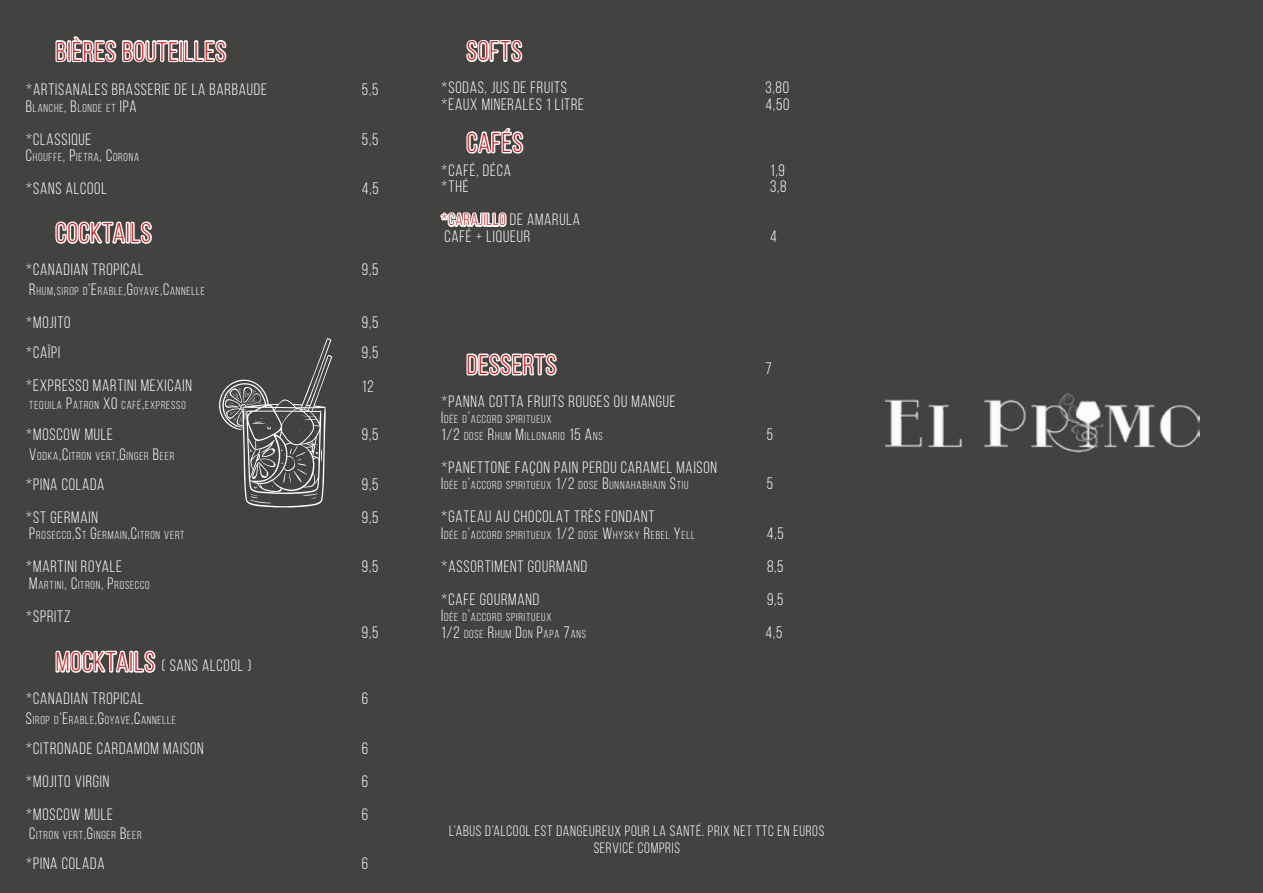
<style>
.page{position:relative;width:1263px;height:893px;background:#424241}
.page>*{position:absolute;margin:0;border:0;box-sizing:border-box;transform-origin:0 0}
.t1{font:27px "Bebas Neue";letter-spacing:.05em;color:#cd171a}
.t2{font:16.5px/33px "Bebas Neue";letter-spacing:.05em;color:#fff}
.t3{font:16.5px "Bebas Neue";color:#fff}
.t4{font:15px/16.5px "Bebas Neue";letter-spacing:.05em;color:#fff;text-align:center}
.t5{font:11.55px/16.5px "Bebas Neue";letter-spacing:.07em;color:#fff}
.s1{font-size:16.5px}
.s2{font-size:27px;color:#cd171a}
.s3{color:#cd171a}
</style>
<div class="page">
<img style="left:886px;top:393px;width:314px;height:59px">
<svg style="left:55px;top:36px;width:172px;height:27px"></svg>
<svg style="left:55px;top:221px;width:97px;height:23px"></svg>
<svg style="left:55px;top:650px;width:101px;height:23px"></svg>
<svg style="left:466px;top:39px;width:57px;height:24px"></svg>
<svg style="left:466px;top:127px;width:58px;height:27px"></svg>
<svg style="left:440px;top:212px;width:67px;height:15px"></svg>
<svg style="left:466px;top:353px;width:91px;height:23px"></svg>
<svg style="left:219px;top:338px;width:113px;height:170px"></svg>
<h1 class="t1" style="left:56px;top:37px;width:171px">BIÈRES BOUTEILLES</h1>
<p class="t2" style="left:26px;top:73px;width:242px">*ARTISANALES BRASSERIE DE LA BARBAUDE</p>
<p class="t2" style="left:362px;top:73px;width:18px">5,5</p>
<p class="t5" style="left:26px;top:99px;width:111px"><span class="s1">B</span>LANCHE<span class="s1">, B</span>LONDE ET <span class="s1">IPA</span></p>
<p class="t2" style="left:26px;top:122px;width:67px">*CLASSIQUE</p>
<p class="t2" style="left:362px;top:122px;width:18px">5,5</p>
<p class="t5" style="left:26px;top:149px;width:115px"><span class="s1">C</span>HOUFFE<span class="s1">, P</span>IETRA<span class="s1">, C</span>ORONA</p>
<p class="t2" style="left:26px;top:172px;width:82px">*SANS ALCOOL</p>
<p class="t2" style="left:362px;top:172px;width:18px">4,5</p>
<h1 class="t1" style="left:56px;top:218px;width:97px">COCKTAILS</h1>
<p class="t2" style="left:26px;top:253px;width:119px">*CANADIAN TROPICAL</p>
<p class="t2" style="left:362px;top:253px;width:18px">9,5</p>
<p class="t5" style="left:29px;top:282px;width:177px"><span class="s1">R</span>HUM<span class="s1">,</span>SIROP D<span class="s1">’E</span>RABLE<span class="s1">,G</span>OYAVE<span class="s1">,C</span>ANNELLE</p>
<p class="t2" style="left:26px;top:305px;width:46px">*MOJITO</p>
<p class="t2" style="left:362px;top:305px;width:18px">9,5</p>
<p class="t2" style="left:26px;top:335px;width:36px">*CAÏPI</p>
<p class="t2" style="left:362px;top:335px;width:18px">9,5</p>
<p class="t2" style="left:26px;top:368px;width:167px">*EXPRESSO MARTINI MEXICAIN</p>
<p class="t2" style="left:362px;top:370px;width:13px">12</p>
<p class="t5" style="left:29px;top:396px;width:158px">TEQUILA <span class="s1">P</span>ATRON <span class="s1">XO</span> CAFÉ<span class="s1">,</span>EXPRESSO</p>
<p class="t2" style="left:26px;top:418px;width:89px">*MOSCOW MULE</p>
<p class="t2" style="left:362px;top:418px;width:18px">9,5</p>
<p class="t5" style="left:29px;top:447px;width:146px"><span class="s1">V</span>ODKA<span class="s1">,C</span>ITRON VERT<span class="s1">,G</span>INGER <span class="s1">B</span>EER</p>
<p class="t2" style="left:26px;top:467px;width:80px">*PINA COLADA</p>
<p class="t2" style="left:362px;top:467px;width:18px">9,5</p>
<p class="t2" style="left:26px;top:500px;width:73px">*ST GERMAIN</p>
<p class="t2" style="left:362px;top:500px;width:18px">9,5</p>
<p class="t5" style="left:29px;top:527px;width:157px"><span class="s1">P</span>ROSECCO<span class="s1">,S</span>T <span class="s1">G</span>ERMAIN<span class="s1">,C</span>ITRON VERT</p>
<p class="t2" style="left:26px;top:550px;width:98px">*MARTINI ROYALE</p>
<p class="t2" style="left:362px;top:550px;width:18px">9,5</p>
<p class="t5" style="left:29px;top:576px;width:122px"><span class="s1">M</span>ARTINI<span class="s1">, C</span>ITRON<span class="s1">, P</span>ROSECCO</p>
<p class="t2" style="left:26px;top:599px;width:46px">*SPRITZ</p>
<p class="t2" style="left:362px;top:616px;width:18px">9,5</p>
<p class="t2" style="left:26px;top:649px;width:227px;text-indent:30px"><span class="s2">MOCKTAILS</span> ( SANS ALCOOL ) *CANADIAN TROPICAL</p>
<p class="t2" style="left:362px;top:682px;width:8px">6</p>
<p class="t5" style="left:26px;top:711px;width:152px"><span class="s1">S</span>IROP D<span class="s1">’E</span>RABLE<span class="s1">,G</span>OYAVE<span class="s1">,C</span>ANNELLE</p>
<p class="t2" style="left:26px;top:731px;width:179px">*CITRONADE CARDAMOM MAISON</p>
<p class="t2" style="left:362px;top:731px;width:8px">6</p>
<p class="t2" style="left:26px;top:764px;width:85px">*MOJITO VIRGIN</p>
<p class="t2" style="left:362px;top:764px;width:8px">6</p>
<p class="t2" style="left:26px;top:797px;width:89px">*MOSCOW MULE</p>
<p class="t2" style="left:362px;top:797px;width:8px">6</p>
<p class="t5" style="left:29px;top:827px;width:114px"><span class="s1">C</span>ITRON VERT<span class="s1">,G</span>INGER <span class="s1">B</span>EER</p>
<p class="t2" style="left:26px;top:847px;width:80px">*PINA COLADA</p>
<p class="t2" style="left:362px;top:847px;width:8px">6</p>
<h1 class="t1" style="left:467px;top:37px;width:56px">SOFTS</h1>
<p class="t2" style="left:441px;top:71px;width:127px">*SODAS, JUS DE FRUITS</p>
<p class="t2" style="left:765px;top:71px;width:25px">3,80</p>
<p class="t2" style="left:441px;top:88px;width:144px">*EAUX MINERALES 1 LITRE</p>
<p class="t2" style="left:765px;top:88px;width:25px">4,50</p>
<h1 class="t1" style="left:467px;top:128px;width:57px">CAFÉS</h1>
<p class="t2" style="left:441px;top:154px;width:71px">*CAFÉ, DÉCA</p>
<p class="t2" style="left:770px;top:154px;width:16px">1,9</p>
<p class="t2" style="left:441px;top:170px;width:29px">*THÉ</p>
<p class="t2" style="left:770px;top:170px;width:18px">3,8</p>
<p class="t2" style="left:441px;top:211px;width:140px;line-height:16.5px"><span class="s3">*CARAJILLO</span> DE AMARULA<br>CAFÉ + LIQUEUR</p>
<p class="t2" style="left:770px;top:220px;width:8px">4</p>
<h1 class="t1" style="left:467px;top:350px;width:91px">DESSERTS</h1>
<p class="t2" style="left:765px;top:352px;width:8px">7</p>
<p class="t2" style="left:441px;top:385px;width:236px">*PANNA COTTA FRUITS ROUGES OU MANGUE</p>
<p class="t5" style="left:441px;top:411px;width:163px"><span class="s1">I</span>DÉE D<span class="s1">’</span>ACCORD SPIRITUEUX<br><span class="s1">1/2</span> DOSE <span class="s1">R</span>HUM <span class="s1">M</span>ILLONARIO <span class="s1">15 A</span>NS</p>
<p class="t2" style="left:767px;top:418px;width:8px">5</p>
<p class="t2" style="left:441px;top:451px;width:277px">*PANETTONE FAÇON PAIN PERDU CARAMEL MAISON</p>
<p class="t5" style="left:441px;top:477px;width:249px"><span class="s1">I</span>DÉE D<span class="s1">’</span>ACCORD SPIRITUEUX <span class="s1">1/2</span> DOSE <span class="s1">B</span>UNNAHABHAIN <span class="s1">S</span>TIU</p>
<p class="t2" style="left:767px;top:467px;width:8px">5</p>
<p class="t2" style="left:441px;top:500px;width:215px">*GATEAU AU CHOCOLAT TRÈS FONDANT</p>
<p class="t5" style="left:441px;top:527px;width:255px"><span class="s1">I</span>DÉE D<span class="s1">’</span>ACCORD SPIRITUEUX <span class="s1">1/2</span> DOSE <span class="s1">W</span>HYSKY <span class="s1">R</span>EBEL <span class="s1">Y</span>ELL</p>
<p class="t2" style="left:767px;top:517px;width:18px">4,5</p>
<p class="t2" style="left:441px;top:550px;width:147px">*ASSORTIMENT GOURMAND</p>
<p class="t2" style="left:767px;top:550px;width:18px">8,5</p>
<p class="t2" style="left:441px;top:583px;width:99px">*CAFE GOURMAND</p>
<p class="t2" style="left:767px;top:583px;width:18px">9,5</p>
<p class="t5" style="left:441px;top:609px;width:146px"><span class="s1">I</span>DÉE D<span class="s1">’</span>ACCORD SPIRITUEUX<br><span class="s1">1/2</span> DOSE <span class="s1">R</span>HUM <span class="s1">D</span>ON <span class="s1">P</span>APA <span class="s1">7</span>ANS</p>
<p class="t3" style="left:765px;top:623px;width:18px">4,5</p>
<p class="t4" style="left:449px;top:822px;width:376px">L’ABUS D’ALCOOL EST DANGEUREUX POUR LA SANTÉ. PRIX NET TTC EN EUROS<br>SERVICE COMPRIS</p>
</div>
